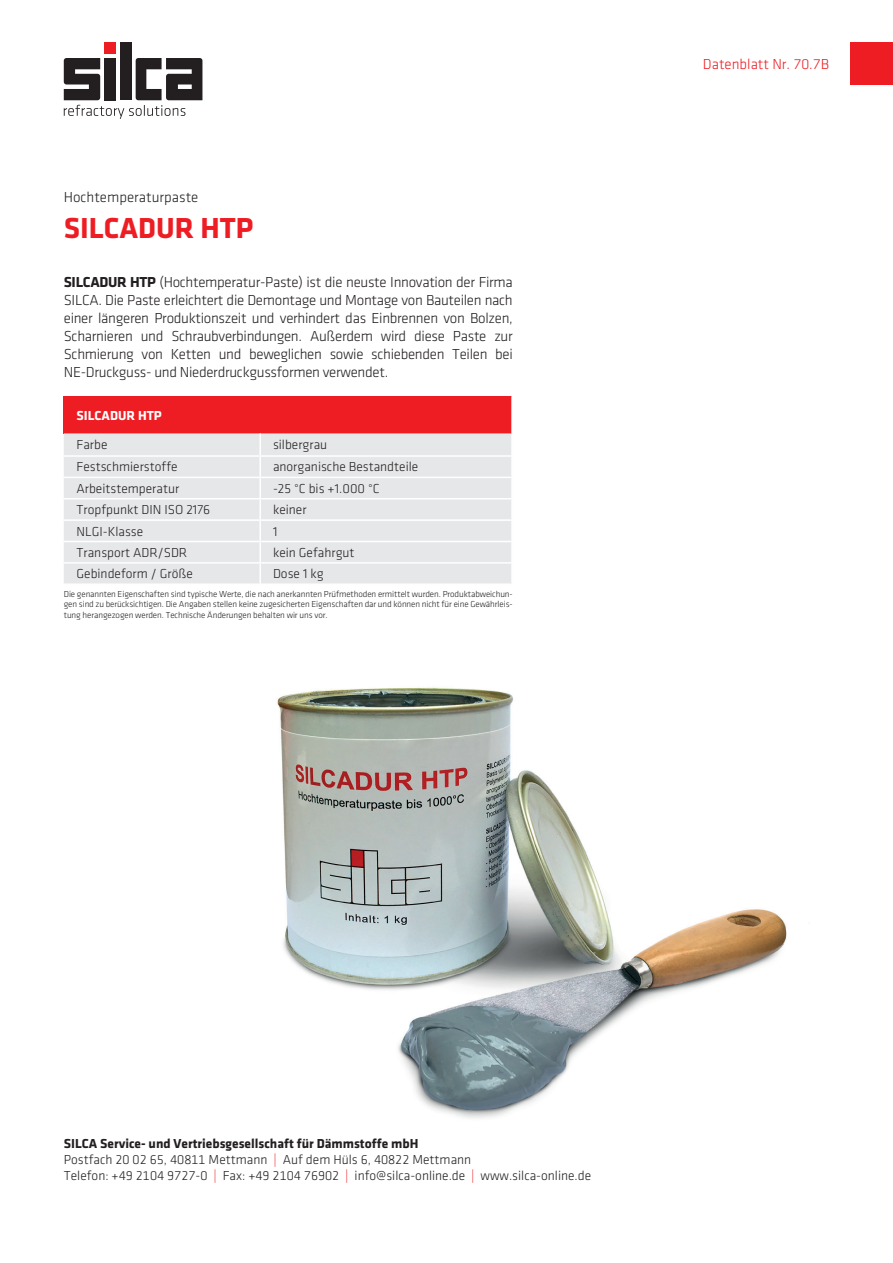
<style>
.page{position:relative;width:893px;height:1263px;background:#fff}
.page>*{position:absolute;margin:0;border:0;box-sizing:border-box;transform-origin:0 0}
.t1{font:700 30px "Klavika";color:#ee1d23}
.t2{font:15px/18px "Klavika Light TF";letter-spacing:-.02em;color:#231f20;text-align:justify}
.t3{font:15px "Klavika Light TF";color:#231f20}
.t4{font:15px "Klavika Light TF";color:#ee1d23}
.t5{font:300 13.5px "Klavika";color:#231f20}
.t6{font:13.5px/16.2px "Klavika Light TF";color:#231f20}
.t7{font:700 13.5px "Klavika";color:#231f20}
.t8{font:700 13.5px "Klavika";color:#fff}
.t9{font:9px/10.5px "Klavika Light TF";letter-spacing:-.01em;color:#231f20;text-align:justify}
.s1{font-family:"Klavika";font-weight:700}
.s2{color:#ee1d23}
</style>
<div class="page">
<div style="left:120px;top:43px;width:11px;height:57px;background:#231f20"></div>
<svg style="left:64px;top:58px;width:138px;height:61px"></svg>
<div style="left:105px;top:43px;width:11px;height:11px;background:#ee1d23"></div>
<div style="left:850px;top:43px;width:43px;height:42px;background:#ee1d23"></div>
<img style="left:277px;top:687px;width:510px;height:432px">
<div style="left:64px;top:396px;width:448px;height:37px;background:#ee1d23"></div>
<div style="left:64px;top:433px;width:447px;height:150px;background:#e6e7e9"></div>
<hr style="left:64px;top:455px;width:196px;height:2px;background:#fff">
<hr style="left:260px;top:455px;width:253px;height:2px;background:#fff">
<hr style="left:64px;top:477px;width:196px;height:1px;background:#fff">
<hr style="left:260px;top:477px;width:253px;height:1px;background:#fff">
<hr style="left:64px;top:498px;width:196px;height:1px;background:#fff">
<hr style="left:260px;top:498px;width:253px;height:1px;background:#fff">
<hr style="left:64px;top:519px;width:196px;height:2px;background:#fff">
<hr style="left:260px;top:519px;width:253px;height:2px;background:#fff">
<hr style="left:64px;top:541px;width:196px;height:1px;background:#fff">
<hr style="left:260px;top:541px;width:253px;height:1px;background:#fff">
<hr style="left:64px;top:562px;width:196px;height:2px;background:#fff">
<hr style="left:260px;top:562px;width:253px;height:2px;background:#fff">
<hr style="left:511px;top:396px;width:2px;height:37px;background:#fff">
<hr style="left:259px;top:433px;width:2px;height:22px;background:#fff">
<hr style="left:259px;top:457px;width:2px;height:20px;background:#fff">
<hr style="left:259px;top:478px;width:2px;height:20px;background:#fff">
<hr style="left:259px;top:499px;width:2px;height:20px;background:#fff">
<hr style="left:259px;top:521px;width:2px;height:20px;background:#fff">
<hr style="left:259px;top:542px;width:2px;height:20px;background:#fff">
<svg style="left:259px;top:564px;width:2px;height:19px"></svg>
<p class="t3" style="left:64px;top:189px;width:136px">Hochtemperaturpaste</p>
<h1 class="t1" style="left:64px;top:211px;width:191px">SILCADUR HTP</h1>
<p class="t2" style="left:64px;top:273px;width:451px"><span class="s1">SILCADUR HTP</span> (Hochtemperatur-Paste) ist die neuste Innovation der Firma SILCA. Die Paste erleichtert die Demontage und Montage von Bauteilen nach einer längeren Produktionszeit und verhindert das Einbrennen von Bolzen, Scharnieren und Schraubverbindungen. Außerdem wird diese Paste zur Schmierung von Ketten und beweglichen sowie schiebenden Teilen bei NE-Druckguss- und Niederdruckgussformen verwendet.</p>
<p class="t8" style="left:77px;top:408px;width:87px">SILCADUR HTP</p>
<p class="t5" style="left:77px;top:437px;width:32px">Farbe</p>
<p class="t5" style="left:273px;top:437px;width:56px">silbergrau</p>
<p class="t5" style="left:77px;top:460px;width:103px">Festschmierstoffe</p>
<p class="t5" style="left:273px;top:460px;width:147px">anorganische Bestandteile</p>
<p class="t5" style="left:77px;top:481px;width:104px">Arbeitstemperatur</p>
<p class="t5" style="left:273px;top:481px;width:108px">-25 °C bis +1.000 °C</p>
<p class="t5" style="left:77px;top:503px;width:135px">Tropfpunkt DIN ISO 2176</p>
<p class="t5" style="left:273px;top:503px;width:35px">keiner</p>
<p class="t5" style="left:77px;top:524px;width:68px">NLGI-Klasse</p>
<p class="t5" style="left:273px;top:524px;width:6px">1</p>
<p class="t5" style="left:77px;top:545px;width:112px">Transport ADR/SDR</p>
<p class="t5" style="left:273px;top:545px;width:83px">kein Gefahrgut</p>
<p class="t5" style="left:77px;top:567px;width:118px">Gebindeform / Größe</p>
<p class="t5" style="left:273px;top:567px;width:52px">Dose 1 kg</p>
<p class="t9" style="left:64px;top:588px;width:451px">Die genannten Eigenschaften sind typische Werte, die nach anerkannten Prüfmethoden ermittelt wurden. Produktabweichun&shy;gen sind zu berücksichtigen. Die Angaben stellen keine zugesicherten Eigenschaften dar und können nicht für eine Gewährleis&shy;tung herangezogen werden. Technische Änderungen behalten wir uns vor.</p>
<p class="t4" style="left:703px;top:56px;width:128px">Datenblatt Nr. 70.7B</p>
<p class="t7" style="left:64px;top:1135px;width:356px">SILCA Service- und Vertriebsgesellschaft für Dämmstoffe mbH</p>
<p class="t6" style="left:64px;top:1151px;width:529px">Postfach 20 02 65, 40811 Mettmann <span class="s2">|</span> Auf dem Hüls 6, 40822 Mettmann<br>Telefon: +49 2104 9727-0 <span class="s2">|</span> Fax: +49 2104 76902 <span class="s2">|</span> info@silca-online.de <span class="s2">|</span> www.silca-online.de</p>
</div>
